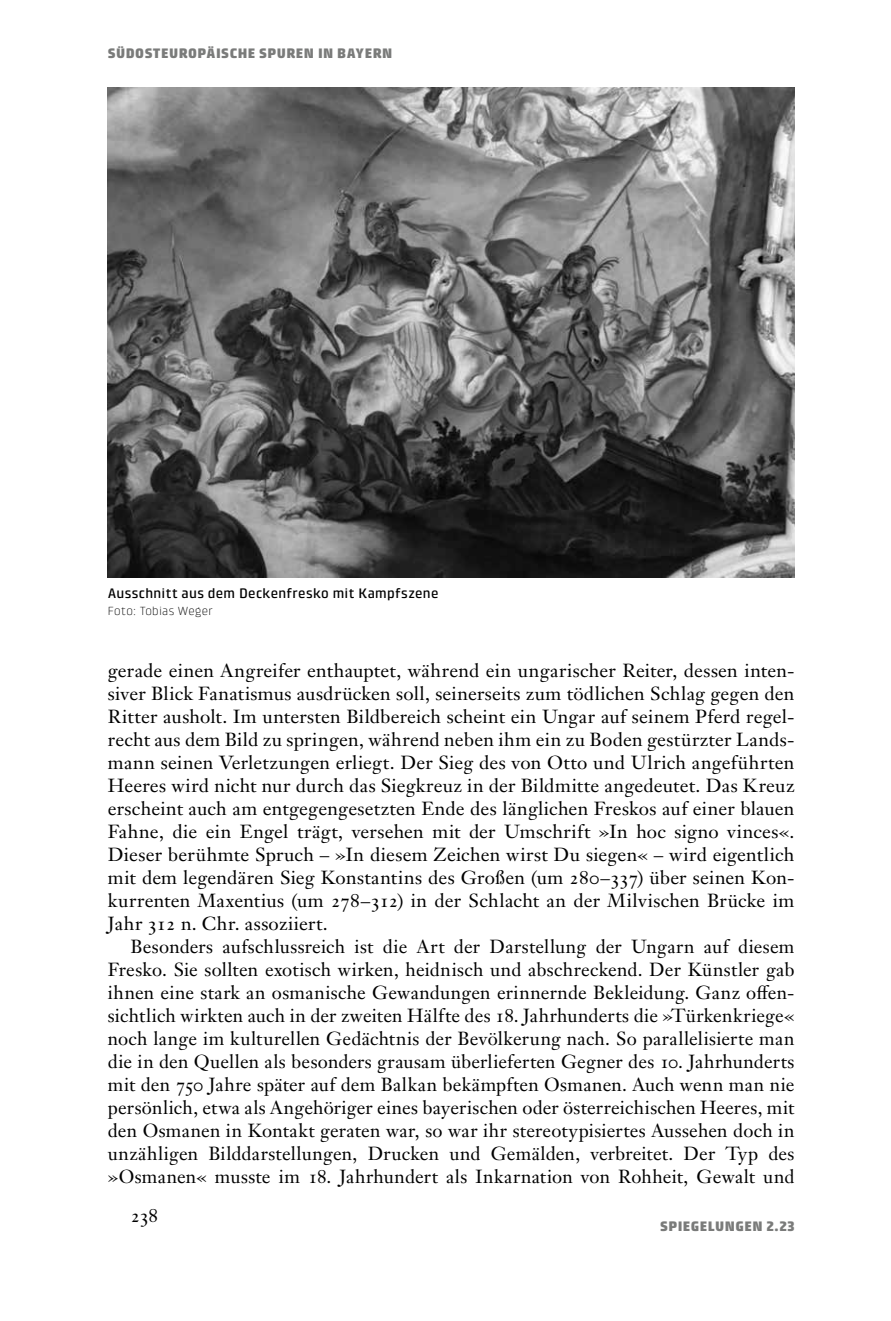
<style>
.page{position:relative;width:891px;height:1321px;background:#fff}
.page>*{position:absolute;margin:0;border:0;box-sizing:border-box;transform-origin:0 0}
.t1{font:18.8px/23px "Janson Text LT Pro";letter-spacing:.01em;color:#000;text-align:justify}
.t2{font:900 14px "Klint Pro";letter-spacing:.03em;color:#7a7b7a}
.t3{font:500 14px "Klint Pro";letter-spacing:.02em;color:#000}
.t4{font:300 12px "Klint Pro";letter-spacing:.025em;color:#000}
</style>
<div class="page">
<img style="left:108px;top:88px;width:686px;height:489px">
<p class="t2" style="left:108px;top:45px;width:286px">SÜDOSTEUROPÄISCHE SPUREN IN BAYERN</p>
<p class="t3" style="left:108px;top:585px;width:332px">Ausschnitt aus dem Deckenfresko mit Kampfszene</p>
<p class="t4" style="left:108px;top:604px;width:107px">Foto: Tobias Weger</p>
<p class="t1" style="left:108px;top:659px;width:688px">gerade einen Angreifer enthauptet, während ein ungarischer Reiter, dessen inten&shy;siver Blick Fanatismus ausdrücken soll, seinerseits zum tödlichen Schlag gegen den Ritter ausholt. Im untersten Bildbereich scheint ein Ungar auf seinem Pferd regel&shy;recht aus dem Bild zu springen, während neben ihm ein zu Boden gestürzter Lands&shy;mann seinen Verletzungen erliegt. Der Sieg des von Otto und Ulrich angeführten Heeres wird nicht nur durch das Siegkreuz in der Bildmitte angedeutet. Das Kreuz erscheint auch am entgegengesetzten Ende des länglichen Freskos auf einer blauen Fahne, die ein Engel trägt, versehen mit der Umschrift »In hoc signo vinces«.<br>Dieser berühmte Spruch – »In diesem Zeichen wirst Du siegen« – wird eigentlich mit dem legendären Sieg Konstantins des Großen (um 280–337) über seinen Kon&shy;kurrenten Maxentius (um 278–312) in der Schlacht an der Milvischen Brücke im Jahr 312 n. Chr. assoziiert.</p>
<p class="t1" style="left:108px;top:935px;width:688px;text-indent:23px">Besonders aufschlussreich ist die Art der Darstellung der Ungarn auf diesem Fresko. Sie sollten exotisch wirken, heidnisch und abschreckend. Der Künstler gab ihnen eine stark an osmanische Gewandungen erinnernde Bekleidung. Ganz offen&shy;sichtlich wirkten auch in der zweiten Hälfte des 18. Jahrhunderts die »Türkenkriege« noch lange im kulturellen Gedächtnis der Bevölkerung nach. So parallelisierte man die in den Quellen als besonders grausam überlieferten Gegner des 10. Jahrhunderts mit den 750 Jahre später auf dem Balkan bekämpften Osmanen. Auch wenn man nie persönlich, etwa als Angehöriger eines bayerischen oder österreichischen Heeres, mit den Osmanen in Kontakt geraten war, so war ihr stereotypisiertes Aussehen doch in unzähligen Bilddarstellungen, Drucken und Gemälden, verbreitet. Der Typ des »Osmanen« musste im 18. Jahrhundert als Inkarnation von Rohheit, Gewalt und</p>
<p class="t1" style="left:131px;top:1204px;width:29px">238</p>
<p class="t2" style="left:659px;top:1218px;width:136px">SPIEGELUNGEN 2.23</p>
</div>
